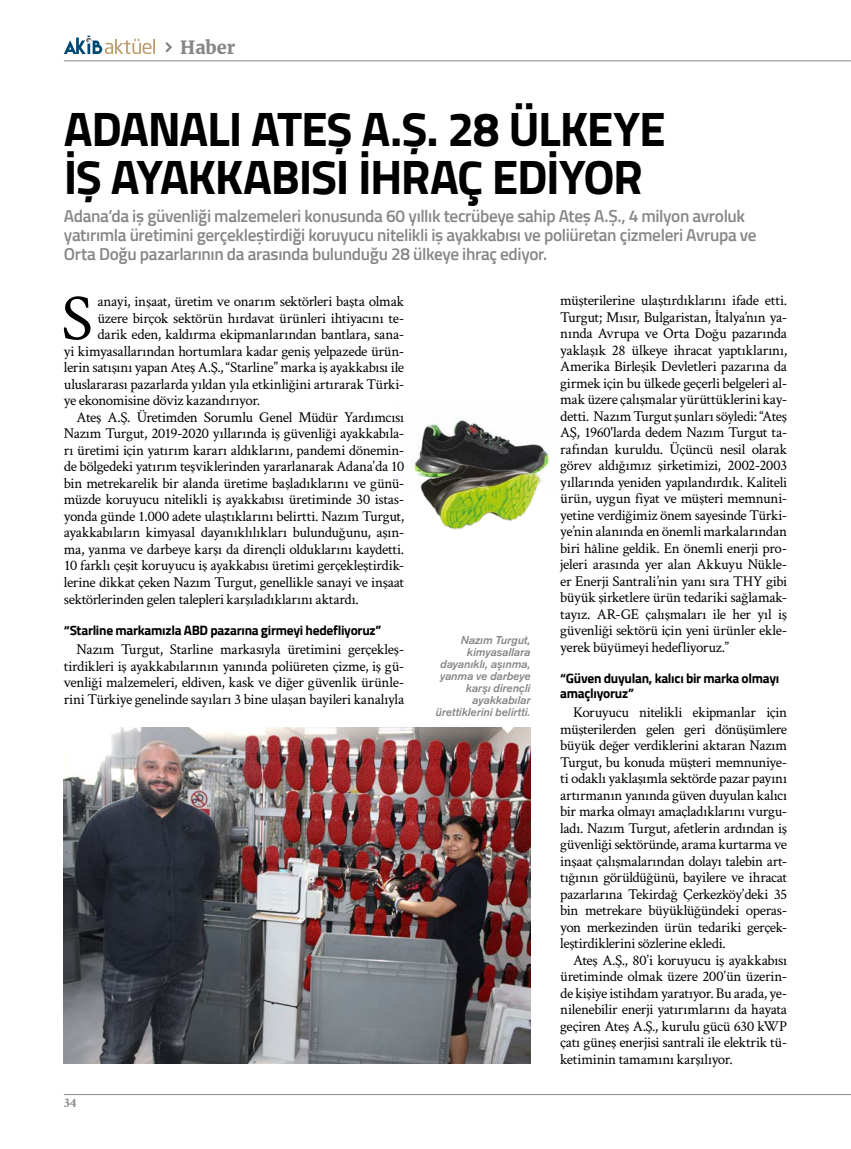
<style>
.page{position:relative;width:851px;height:1149px;background:#fff}
.page>*{position:absolute;margin:0;border:0;box-sizing:border-box;transform-origin:0 0}
.t1{font:66px "Crimson Text";color:#000}
.t2{font:700 48px/48px "Titillium Web";letter-spacing:-.03em;color:#000}
.t3{font:900 18px "Merriweather";color:#878787}
.t4{font:600 17.25px/18.8px "Titillium Web";letter-spacing:-.02em;color:#878787}
.t5{font:15px/16.5px "Crimson Text";letter-spacing:-.015em;color:#000;text-align:justify}
.t6{font:700 13.5px/15.5px "Titillium Web";letter-spacing:-.02em;color:#000}
.t7{font:700 13.5px "Crimson Text";color:#878787}
.t8{font:italic 500 11.25px/12px "Akzidenz Grotesk";letter-spacing:-.005em;color:#878787;text-align:right}
</style>
<div class="page">
<svg style="left:64px;top:36px;width:91px;height:18px"></svg>
<svg style="left:165px;top:42px;width:7px;height:10px"></svg>
<hr style="left:64px;top:1093px;width:786px;height:1px;background:#878787">
<hr style="left:64px;top:60px;width:786px;height:1px;background:#878787">
<img style="left:64px;top:727px;width:466px;height:336px">
<img style="left:413px;top:419px;width:137px;height:69px">
<img style="left:421px;top:465px;width:122px;height:64px">
<svg style="left:501px;top:727px;width:12px;height:6px"></svg>
<p class="t3" style="left:180px;top:35px;width:57px">Haber</p>
<h2 class="t2" style="left:64px;top:103px;width:603px">ADANALI ATEŞ A.Ş. 28 ÜLKEYE<br>İŞ AYAKKABISI İHRAÇ EDİYOR</h2>
<p class="t4" style="left:64px;top:206px;width:694px">Adana’da iş güvenliği malzemeleri konusunda 60 yıllık tecrübeye sahip Ateş A.Ş., 4 milyon avroluk yatırımla üretimini gerçekleştirdiği koruyucu nitelikli iş ayakkabısı ve poliüretan çizmeleri Avrupa ve<br>Orta Doğu pazarlarının da arasında bulunduğu 28 ülkeye ihraç ediyor.</p>
<h1 class="t1" style="left:61px;top:273px;width:33px">S</h1>
<p class="t5" style="left:97px;top:292px;width:308px">anayi, inşaat, üretim ve onarım sektörleri başta olmak</p>
<p class="t5" style="left:97px;top:309px;width:308px">üzere birçok sektörün hırdavat ürünleri ihtiyacını te-</p>
<p class="t5" style="left:97px;top:325px;width:308px">darik eden, kaldırma ekipmanlarından bantlara, sana-</p>
<p class="t5" style="left:64px;top:342px;width:342px">yi kimyasallarından hortumlara kadar geniş yelpazede ürün-</p>
<p class="t5" style="left:64px;top:358px;width:342px">lerin satışını yapan Ateş A.Ş., “Starline” marka iş ayakkabısı ile</p>
<p class="t5" style="left:64px;top:375px;width:342px">uluslararası pazarlarda yıldan yıla etkinliğini artırarak Türki-</p>
<p class="t5" style="left:64px;top:391px;width:198px">ye ekonomisine döviz kazandırıyor.</p>
<p class="t5" style="left:77px;top:408px;width:329px">Ateş A.Ş. Üretimden Sorumlu Genel Müdür Yardımcısı</p>
<p class="t5" style="left:64px;top:424px;width:342px">Nazım Turgut, 2019-2020 yıllarında iş güvenliği ayakkabıla-</p>
<p class="t5" style="left:64px;top:441px;width:342px">rı üretimi için yatırım kararı aldıklarını, pandemi dönemin-</p>
<p class="t5" style="left:64px;top:457px;width:342px">de bölgedeki yatırım teşviklerinden yararlanarak Adana’da 10</p>
<p class="t5" style="left:64px;top:474px;width:342px">bin metrekarelik bir alanda üretime başladıklarını ve günü-</p>
<p class="t5" style="left:64px;top:490px;width:342px">müzde koruyucu nitelikli iş ayakkabısı üretiminde 30 istas-</p>
<p class="t5" style="left:64px;top:507px;width:342px">yonda günde 1.000 adete ulaştıklarını belirtti. Nazım Turgut,</p>
<p class="t5" style="left:64px;top:523px;width:342px">ayakkabıların kimyasal dayanıklılıkları bulunduğunu, aşın-</p>
<p class="t5" style="left:64px;top:540px;width:342px">ma, yanma ve darbeye karşı da dirençli olduklarını kaydetti.</p>
<p class="t5" style="left:64px;top:556px;width:342px">10 farklı çeşit koruyucu iş ayakkabısı üretimi gerçekleştirdik-</p>
<p class="t5" style="left:64px;top:573px;width:342px">lerine dikkat çeken Nazım Turgut, genellikle sanayi ve inşaat</p>
<p class="t5" style="left:64px;top:589px;width:296px">sektörlerinden gelen talepleri karşıladıklarını aktardı.</p>
<p class="t6" style="left:64px;top:622px;width:319px">“Starline markamızla ABD pazarına girmeyi hedefliyoruz”</p>
<p class="t5" style="left:64px;top:640px;width:342px;text-indent:13px">Nazım Turgut, Starline markasıyla üretimini gerçekleş&shy;tirdikleri iş ayakkabılarının yanında poliüreten çizme, iş gü&shy;venliği malzemeleri, eldiven, kask ve diğer güvenlik ürünle&shy;rini Türkiye genelinde sayıları 3 bine ulaşan bayileri kanalıyla</p>
<p class="t7" style="left:64px;top:1094px;width:14px">34</p>
<p class="t8" style="left:435px;top:634px;width:96px">Nazım Turgut, kimyasallara dayanıklı, aşınma, yanma ve darbeye karşı dirençli ayakkabılar ürettiklerini belirtti.</p>
<p class="t5" style="left:560px;top:291px;width:228px">müşterilerine ulaştırdıklarını ifade etti.<br>Turgut; Mısır, Bulgaristan, İtalya’nın ya&shy;nında Avrupa ve Orta Doğu pazarında yaklaşık 28 ülkeye ihracat yaptıklarını, Amerika Birleşik Devletleri pazarına da girmek için bu ülkede geçerli belgeleri al&shy;mak üzere çalışmalar yürüttüklerini kay&shy;detti. Nazım Turgut şunları söyledi: “Ateş AŞ, 1960'larda dedem Nazım Turgut ta&shy;rafından kuruldu. Üçüncü nesil olarak görev aldığımız şirketimizi, 2002-2003 yıllarında yeniden yapılandırdık. Kaliteli ürün, uygun fiyat ve müşteri memnuni&shy;yetine verdiğimiz önem sayesinde Türki&shy;ye’nin alanında en önemli markalarından biri hâline geldik. En önemli enerji pro&shy;jeleri arasında yer alan Akkuyu Nükle&shy;er Enerji Santrali’nin yanı sıra THY gibi büyük şirketlere ürün tedariki sağlamak&shy;tayız. AR-GE çalışmaları ile her yıl iş güvenliği sektörü için yeni ürünler ekle&shy;yerek büyümeyi hedefliyoruz.”</p>
<p class="t6" style="left:560px;top:669px;width:220px">“Güven duyulan, kalıcı bir marka olmayı amaçlıyoruz”</p>
<p class="t5" style="left:560px;top:703px;width:228px;text-indent:13px">Koruyucu nitelikli ekipmanlar için müşterilerden gelen geri dönüşümlere büyük değer verdiklerini aktaran Nazım Turgut, bu konuda müşteri memnuniye&shy;ti odaklı yaklaşımla sektörde pazar payını artırmanın yanında güven duyulan kalıcı bir marka olmayı amaçladıklarını vurgu&shy;ladı. Nazım Turgut, afetlerin ardından iş güvenliği sektöründe, arama kurtarma ve inşaat çalışmalarından dolayı talebin art&shy;tığının görüldüğünü, bayilere ve ihracat pazarlarına Tekirdağ Çerkezköy’deki 35 bin metrekare büyüklüğündeki operas&shy;yon merkezinden ürün tedariki gerçek&shy;leştirdiklerini sözlerine ekledi.</p>
<p class="t5" style="left:560px;top:950px;width:228px;text-indent:13px">Ateş A.Ş., 80’i koruyucu iş ayakkabısı üretiminde olmak üzere 200’ün üzerin&shy;de kişiye istihdam yaratıyor. Bu arada, ye&shy;nilenebilir enerji yatırımlarını da hayata geçiren Ateş A.Ş., kurulu gücü 630 kWP çatı güneş enerjisi santrali ile elektrik tü&shy;ketiminin tamamını karşılıyor.</p>
</div>
